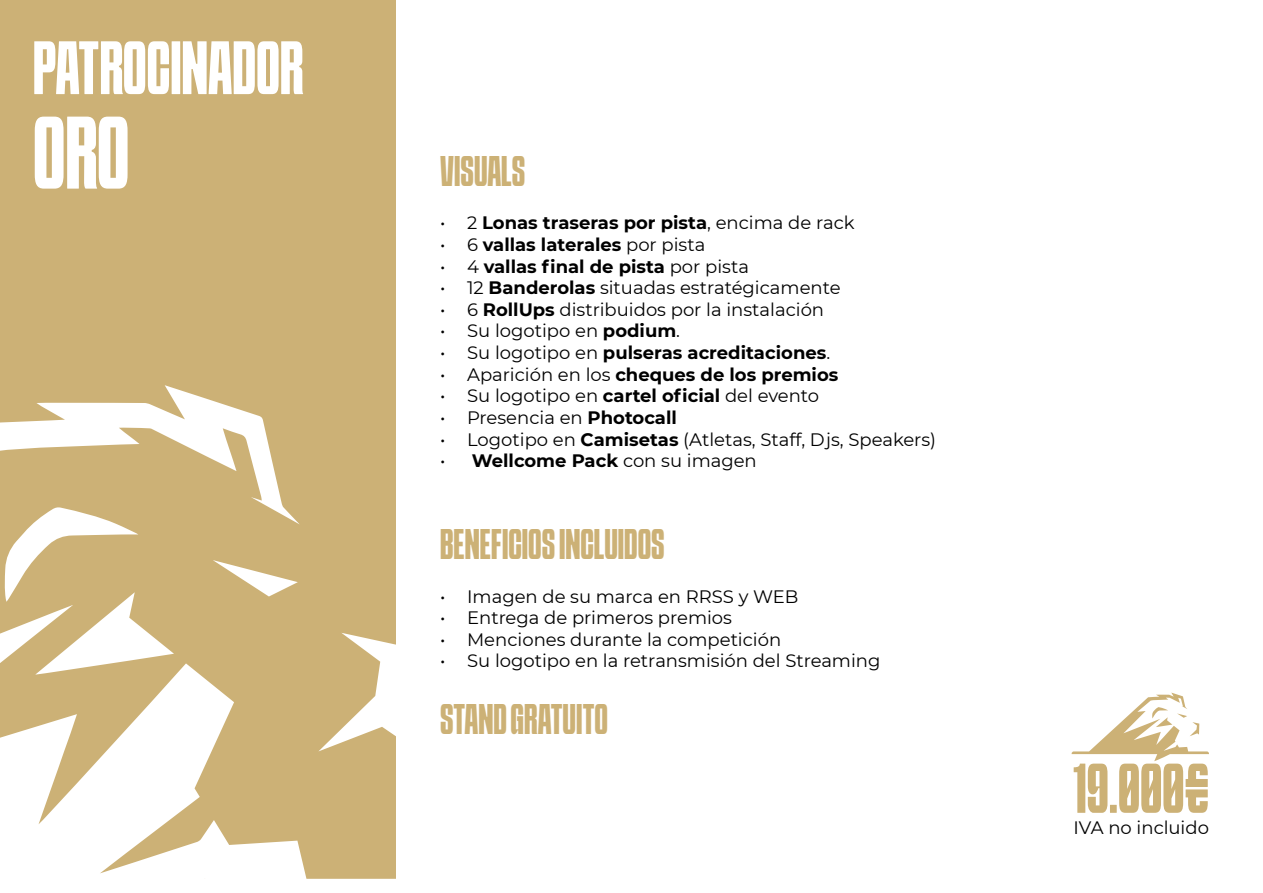
<style>
.page{position:relative;width:1263px;height:893px;background:#fff}
.page>*{position:absolute;margin:0;border:0;box-sizing:border-box;transform-origin:0 0}
.t1{font:condensed 90px "SCHABO";color:#fff}
.t2{font:condensed 66px "SCHABO";color:#fff}
.t3{font:condensed 61.5px "SCHABO";color:#ccb176}
.t4{font:condensed 37.5px "SCHABO";color:#ccb176}
.t5{font:18px "Montserrat";color:#000}
.t6{font:700 18px "Montserrat";color:#000}
.s1{font-weight:400}
.s2{font-weight:700}
</style>
<div class="page">
<div style="left:0;top:0;width:395px;height:893px;background:#ccb176"></div>
<svg style="left:0;top:385px;width:396px;height:508px"></svg>
<svg style="left:1071px;top:693px;width:138px;height:68px"></svg>
<h2 class="t2" style="left:33px;top:28px;width:273px">PATROCINADOR</h2>
<h1 class="t1" style="left:33px;top:99px;width:98px">ORO</h1>
<h3 class="t4" style="left:440px;top:149px;width:87px">VISUALS</h3>
<p class="t6" style="left:440px;top:210px;width:416px"><span class="s1">• 2</span> Lonas traseras por pista<span class="s1">, encima de rack</span></p>
<p class="t6" style="left:440px;top:232px;width:267px"><span class="s1">• 6</span> vallas laterales <span class="s1">por pista</span></p>
<p class="t6" style="left:440px;top:253px;width:310px"><span class="s1">• 4</span> vallas final de pista <span class="s1">por pista</span></p>
<p class="t5" style="left:440px;top:275px;width:402px">• 12 <span class="s2">Banderolas</span> situadas estratégicamente</p>
<p class="t5" style="left:440px;top:297px;width:385px">• 6 <span class="s2">RollUps</span> distribuidos por la instalación</p>
<p class="t5" style="left:440px;top:319px;width:241px">• Su logotipo en <span class="s2">podium</span>.</p>
<p class="t6" style="left:440px;top:340px;width:392px"><span class="s1">• Su logotipo en</span> pulseras acreditaciones<span class="s1">.</span></p>
<p class="t6" style="left:440px;top:361px;width:400px"><span class="s1">• Aparición en los</span> cheques de los premios</p>
<p class="t5" style="left:440px;top:383px;width:380px">• Su logotipo en <span class="s2">cartel oficial</span> del evento</p>
<p class="t5" style="left:440px;top:405px;width:238px">• Presencia en <span class="s2">Photocall</span></p>
<p class="t5" style="left:440px;top:427px;width:497px">• Logotipo en <span class="s2">Camisetas</span> (Atletas, Staff, Djs, Speakers)</p>
<p class="t5" style="left:440px;top:448px;width:318px">• <span class="s2">Wellcome Pack</span> con su imagen</p>
<h3 class="t4" style="left:440px;top:522px;width:226px">BENEFICIOS INCLUIDOS</h3>
<p class="t5" style="left:440px;top:584px;width:360px">• Imagen de su marca en RRSS y WEB</p>
<p class="t5" style="left:440px;top:605px;width:293px">• Entrega de primeros premios</p>
<p class="t5" style="left:440px;top:627px;width:343px">• Menciones durante la competición</p>
<p class="t5" style="left:440px;top:649px;width:442px">• Su logotipo en la retransmisión del Streaming</p>
<h3 class="t4" style="left:440px;top:696px;width:169px">STAND GRATUITO</h3>
<h3 class="t3" style="left:1072px;top:751px;width:138px">19.000€</h3>
<p class="t5" style="left:1073px;top:816px;width:137px">IVA no incluido</p>
</div>
